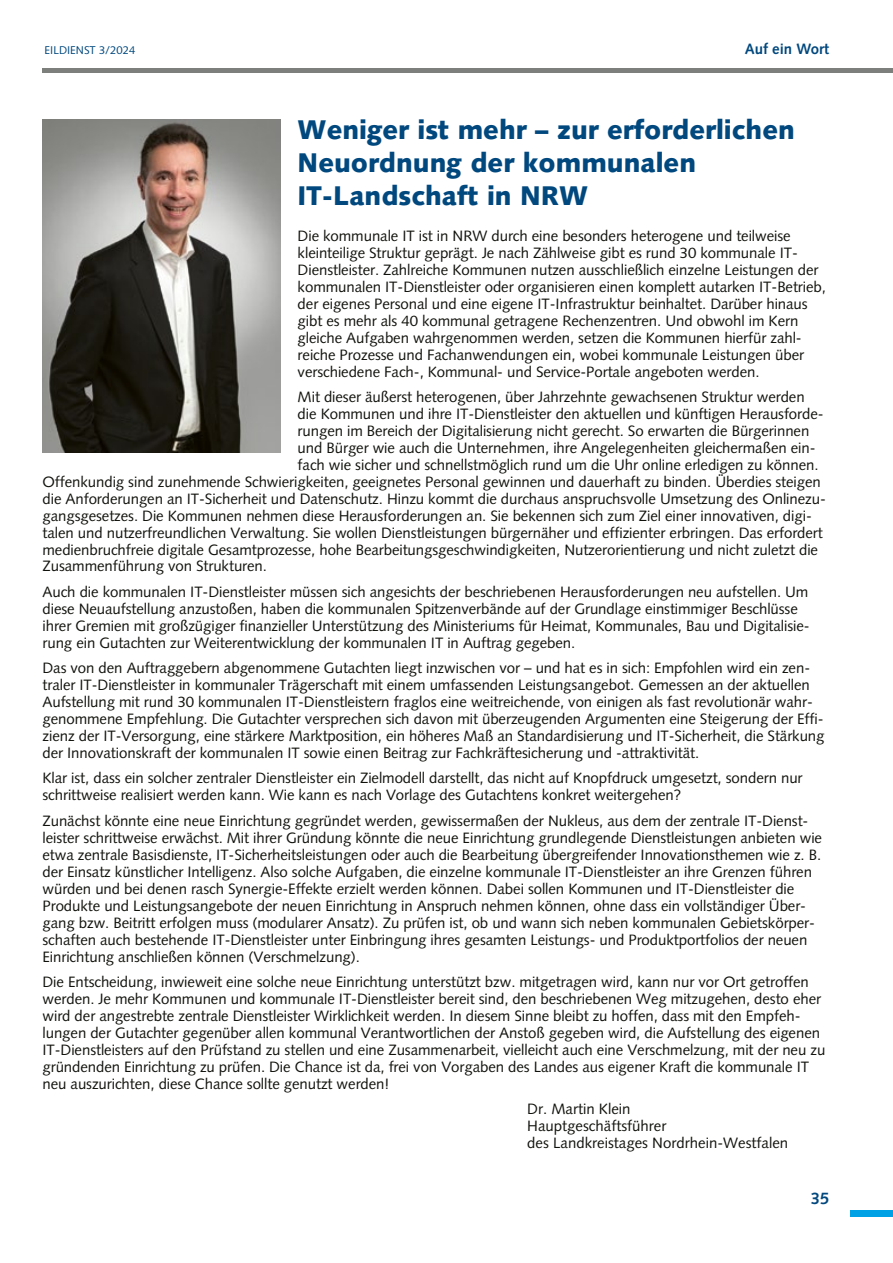
<style>
.page{position:relative;width:893px;height:1263px;background:#fff}
.page>*{position:absolute;margin:0;border:0;box-sizing:border-box;transform-origin:0 0}
.Headline{font:900 27px/33px "Syntax";color:#00487e}
.t1{font:700 16.5px "Syntax";color:#00487e}
.Fließtext{font:15px/17px "Syntax";letter-spacing:-.005em;color:#12120d}
.t2{font:700 15px "Syntax";color:#00487e}
.t3{font:11.25px "Syntax";color:#00487e}
</style>
<div class="page">
<img style="left:43px;top:119px;width:238px;height:334px">
<hr style="left:43px;top:68px;width:850px;height:4px;background:#7d7f7c">
<div style="left:850px;top:1210px;width:43px;height:6px;background:#00a1e5"></div>
<p class="t3" style="left:45px;top:43px;width:92px">EILDIENST 3/2024</p>
<p class="t2" style="left:745px;top:40px;width:86px">Auf ein Wort</p>
<p class="Headline" style="left:298px;top:114px;width:499px">Weniger ist mehr – zur erforderlichen<br>Neuordnung der kommunalen<br>IT-Landschaft in NRW</p>
<p class="Fließtext" style="left:298px;top:227px;width:530px">Die kommunale IT ist in NRW durch eine besonders heterogene und teilweise kleinteilige Struktur geprägt. Je nach Zählweise gibt es rund 30 kommunale IT-Dienstleister. Zahlreiche Kommunen nutzen ausschließlich einzelne Leistungen der kommunalen IT-Dienstleister oder organisieren einen komplett autarken IT-Betrieb, der eigenes Personal und eine eigene IT-Infrastruktur beinhaltet. Darüber hinaus gibt es mehr als 40 kommunal getragene Rechenzentren. Und obwohl im Kern gleiche Aufgaben wahrgenommen werden, setzen die Kommunen hierfür zahl&shy;reiche Prozesse und Fachanwendungen ein, wobei kommunale Leistungen über verschiedene Fach-, Kommunal- und Service-Portale angeboten werden.</p>
<p class="Fließtext" style="left:298px;top:388px;width:509px">Mit dieser äußerst heterogenen, über Jahrzehnte gewachsenen Struktur werden</p>
<p class="Fließtext" style="left:298px;top:405px;width:527px">die Kommunen und ihre IT-Dienstleister den aktuellen und künftigen Herausforde-</p>
<p class="Fließtext" style="left:298px;top:422px;width:513px">rungen im Bereich der Digitalisierung nicht gerecht. So erwarten die Bürgerinnen</p>
<p class="Fließtext" style="left:298px;top:439px;width:519px">und Bürger wie auch die Unternehmen, ihre Angelegenheiten gleichermaßen ein-</p>
<p class="Fließtext" style="left:298px;top:456px;width:522px">fach wie sicher und schnellstmöglich rund um die Uhr online erledigen zu können.</p>
<p class="Fließtext" style="left:43px;top:473px;width:780px">Offenkundig sind zunehmende Schwierigkeiten, geeignetes Personal gewinnen und dauerhaft zu binden. Überdies steigen</p>
<p class="Fließtext" style="left:43px;top:490px;width:785px">die Anforderungen an IT-Sicherheit und Datenschutz. Hinzu kommt die durchaus anspruchsvolle Umsetzung des Onlinezu-</p>
<p class="Fließtext" style="left:43px;top:507px;width:771px">gangsgesetzes. Die Kommunen nehmen diese Herausforderungen an. Sie bekennen sich zum Ziel einer innovativen, digi-</p>
<p class="Fließtext" style="left:43px;top:524px;width:782px">talen und nutzerfreundlichen Verwaltung. Sie wollen Dienstleistungen bürgernäher und effizienter erbringen. Das erfordert</p>
<p class="Fließtext" style="left:43px;top:541px;width:777px">medienbruchfreie digitale Gesamtprozesse, hohe Bearbeitungsgeschwindigkeiten, Nutzerorientierung und nicht zuletzt die</p>
<p class="Fließtext" style="left:43px;top:558px;width:226px">Zusammenführung von Strukturen.</p>
<p class="Fließtext" style="left:43px;top:583px;width:769px">Auch die kommunalen IT-Dienstleister müssen sich angesichts der beschriebenen Herausforderungen neu aufstellen. Um diese Neuaufstellung anzustoßen, haben die kommunalen Spitzenverbände auf der Grundlage einstimmiger Beschlüsse ihrer Gremien mit großzügiger finanzieller Unterstützung des Ministeriums für Heimat, Kommunales, Bau und Digitalisie&shy;rung ein Gutachten zur Weiterentwicklung der kommunalen IT in Auftrag gegeben.</p>
<p class="Fließtext" style="left:43px;top:660px;width:783px">Das von den Auftraggebern abgenommene Gutachten liegt inzwischen vor – und hat es in sich: Empfohlen wird ein zen&shy;traler IT-Dienstleister in kommunaler Trägerschaft mit einem umfassenden Leistungsangebot. Gemessen an der aktuellen Aufstellung mit rund 30 kommunalen IT-Dienstleistern fraglos eine weitreichende, von einigen als fast revolutionär wahr&shy;genommene Empfehlung. Die Gutachter versprechen sich davon mit überzeugenden Argumenten eine Steigerung der Effi&shy;zienz der IT-Versorgung, eine stärkere Marktposition, ein höheres Maß an Standardisierung und IT-Sicherheit, die Stärkung der Innovationskraft der kommunalen IT sowie einen Beitrag zur Fachkräftesicherung und -attraktivität.</p>
<p class="Fließtext" style="left:43px;top:770px;width:762px">Klar ist, dass ein solcher zentraler Dienstleister ein Zielmodell darstellt, das nicht auf Knopfdruck umgesetzt, sondern nur schrittweise realisiert werden kann. Wie kann es nach Vorlage des Gutachtens konkret weitergehen?</p>
<p class="Fließtext" style="left:43px;top:812px;width:781px">Zunächst könnte eine neue Einrichtung gegründet werden, gewissermaßen der Nukleus, aus dem der zentrale IT-Dienst&shy;leister schrittweise erwächst. Mit ihrer Gründung könnte die neue Einrichtung grundlegende Dienstleistungen anbieten wie etwa zentrale Basisdienste, IT-Sicherheitsleistungen oder auch die Bearbeitung übergreifender Innovationsthemen wie z. B. der Einsatz künstlicher Intelligenz. Also solche Aufgaben, die einzelne kommunale IT-Dienstleister an ihre Grenzen führen würden und bei denen rasch Synergie-Effekte erzielt werden können. Dabei sollen Kommunen und IT-Dienstleister die Produkte und Leistungsangebote der neuen Einrichtung in Anspruch nehmen können, ohne dass ein vollständiger Über&shy;gang bzw. Beitritt erfolgen muss (modularer Ansatz). Zu prüfen ist, ob und wann sich neben kommunalen Gebietskörper&shy;schaften auch bestehende IT-Dienstleister unter Einbringung ihres gesamten Leistungs- und Produktportfolios der neuen Einrichtung anschließen können (Verschmelzung).</p>
<p class="Fließtext" style="left:43px;top:973px;width:784px">Die Entscheidung, inwieweit eine solche neue Einrichtung unterstützt bzw. mitgetragen wird, kann nur vor Ort getroffen werden. Je mehr Kommunen und kommunale IT-Dienstleister bereit sind, den beschriebenen Weg mitzugehen, desto eher wird der angestrebte zentrale Dienstleister Wirklichkeit werden. In diesem Sinne bleibt zu hoffen, dass mit den Empfeh&shy;lungen der Gutachter gegenüber allen kommunal Verantwortlichen der Anstoß gegeben wird, die Aufstellung des eigenen IT-Dienstleisters auf den Prüfstand zu stellen und eine Zusammenarbeit, vielleicht auch eine Verschmelzung, mit der neu zu gründenden Einrichtung zu prüfen. Die Chance ist da, frei von Vorgaben des Landes aus eigener Kraft die kommunale IT neu auszurichten, diese Chance sollte genutzt werden!</p>
<p class="Fließtext" style="left:527px;top:1100px;width:262px">Dr. Martin Klein<br>Hauptgeschäftsführer<br>des Landkreistages Nordrhein-Westfalen</p>
<p class="t1" style="left:811px;top:1189px;width:20px">35</p>
</div>
